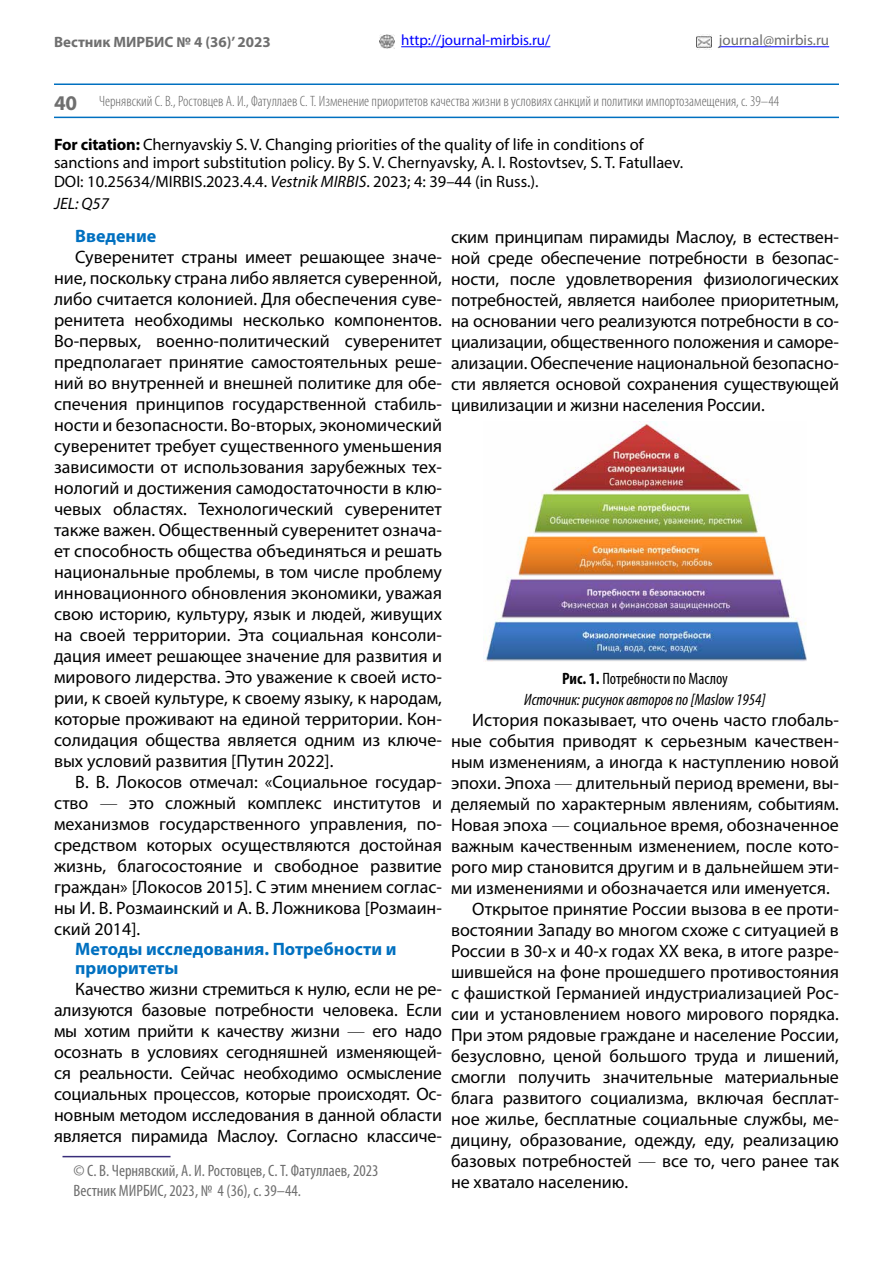
<style>
.page{position:relative;width:893px;height:1263px;background:#fff}
.page>*{position:absolute;margin:0;border:0;box-sizing:border-box;transform-origin:0 0}
.t1{font:700 21px "Myriad Pro";color:#6f6f6f}
.t2{font:18px/21px "Myriad Pro";color:#000;text-align:justify}
.t3{font:700 18px/19.8px "Myriad Pro";color:#0070c0}
.t4{font:16.5px/18.1px "Myriad Pro";color:#000}
.t5{font:condensed 16.5px/19.8px "Myriad Pro";color:#6f6f6f}
.t6{font:italic condensed 16.5px/21px "Myriad Pro";color:#000;text-align:center}
.t7{font:italic 16.5px "Myriad Pro";color:#000}
.t8{font:300 condensed 15px "Myriad Pro";color:#636363}
.t9{font:15px "Myriad Pro";color:#00f}
.t10{font:700 15px "Myriad Pro";color:#6f6f6f}
.t11{font:15px "Myriad Pro";color:#6f6f6f}
.s1{font-weight:700}
.s2{font-style:italic}
.s3{font-weight:300;font-stretch:condensed}
.s4{color:#fff}
.s5{font-weight:700;font-style:normal}
.s6{font-style:normal}
</style>
<div class="page">
<hr style="left:719px;top:46px;width:110px;height:1px;background:#00f">
<hr style="left:54px;top:117px;width:785px;height:1px;background:#0070c0">
<img style="left:380px;top:34px;width:14px;height:15px">
<img style="left:696px;top:34px;width:16px;height:15px">
<hr style="left:401px;top:46px;width:149px;height:1px;background:#00f">
<hr style="left:54px;top:83px;width:785px;height:2px;background:#0070c0">
<hr style="left:63px;top:1156px;width:108px;height:1px;background:#392d7a">
<img style="left:483px;top:421px;width:324px;height:240px">
<p class="t10" style="left:54px;top:32px;width:218px">Вестник МИРБИС № 4 (36)’ 2023</p>
<p class="t11" style="left:719px;top:31px;width:112px">journal@mirbis.ru</p>
<p class="t9" style="left:401px;top:31px;width:151px">http://journal-mirbis.ru/</p>
<p class="t1" style="left:54px;top:89px;width:25px">40</p>
<p class="t8" style="left:99px;top:92px;width:681px">Чернявский С. В., Ростовцев А. И., Фатуллаев С. Т. Изменение приоритетов качества жизни в условиях санкций и политики импортозамещения, c. 39–44</p>
<p class="t4" style="left:54px;top:135px;width:631px"><span class="s1">For citation:</span> Chernyavskiy S. V. Changing priorities of the quality of life in conditions of sanctions and import substitution policy. By S. V. Chernyavsky, A. I. Rostovtsev, S. T. Fatullaev.<br>DOI: 10.25634/MIRBIS.2023.4.4. <span class="s2">Vestnik MIRBIS</span>. 2023; 4: 39–44 (in Russ.).</p>
<p class="t7" style="left:54px;top:193px;width:56px">JEL: Q57</p>
<p class="t3" style="left:75px;top:225px;width:88px">Введение<sup>1</sup></p>
<p class="t2" style="left:75px;top:246px;width:368px">Суверенитет страны имеет решающее значе-</p>
<p class="t2" style="left:54px;top:267px;width:389px">ние, поскольку страна либо является суверенной,</p>
<p class="t2" style="left:54px;top:288px;width:389px">либо считается колонией. Для обеспечения суве-</p>
<p class="t2" style="left:54px;top:309px;width:389px">ренитета необходимы несколько компонентов.</p>
<p class="t2" style="left:54px;top:330px;width:389px">Во-первых, военно-политический суверенитет</p>
<p class="t2" style="left:54px;top:351px;width:389px">предполагает принятие самостоятельных реше-</p>
<p class="t2" style="left:54px;top:372px;width:389px">ний во внутренней и внешней политике для обе-</p>
<p class="t2" style="left:54px;top:393px;width:389px">спечения принципов государственной стабиль-</p>
<p class="t2" style="left:54px;top:414px;width:389px">ности и безопасности. Во-вторых, экономический</p>
<p class="t2" style="left:54px;top:435px;width:389px">суверенитет требует существенного уменьшения</p>
<p class="t2" style="left:54px;top:456px;width:389px">зависимости от использования зарубежных тех-</p>
<p class="t2" style="left:54px;top:477px;width:389px">нологий и достижения самодостаточности в клю-</p>
<p class="t2" style="left:54px;top:498px;width:389px">чевых областях. Технологический суверенитет</p>
<p class="t2" style="left:54px;top:519px;width:389px">также важен. Общественный суверенитет означа-</p>
<p class="t2" style="left:54px;top:540px;width:389px">ет способность общества объединяться и решать</p>
<p class="t2" style="left:54px;top:561px;width:389px">национальные проблемы, в том числе проблему</p>
<p class="t2" style="left:54px;top:582px;width:389px">инновационного обновления экономики, уважая</p>
<p class="t2" style="left:54px;top:603px;width:389px">свою историю, культуру, язык и людей, живущих</p>
<p class="t2" style="left:54px;top:624px;width:389px">на своей территории. Эта социальная консоли-</p>
<p class="t2" style="left:54px;top:645px;width:389px">дация имеет решающее значение для развития и</p>
<p class="t2" style="left:54px;top:666px;width:389px">мирового лидерства. Это уважение к своей исто-</p>
<p class="t2" style="left:54px;top:687px;width:389px">рии, к своей культуре, к своему языку, к народам,</p>
<p class="t2" style="left:54px;top:708px;width:389px">которые проживают на единой территории. Кон-</p>
<p class="t2" style="left:54px;top:729px;width:389px">солидация общества является одним из ключе-</p>
<p class="t2" style="left:54px;top:750px;width:281px">вых условий развития [Путин 2022].</p>
<p class="t2" style="left:75px;top:771px;width:368px">В. В. Локосов отмечал: «Социальное государ-</p>
<p class="t2" style="left:54px;top:792px;width:389px">ство <span class="s3">—</span> это сложный комплекс институтов и</p>
<p class="t2" style="left:54px;top:813px;width:389px">механизмов государственного управления, по-</p>
<p class="t2" style="left:54px;top:834px;width:389px">средством которых осуществляются достойная</p>
<p class="t2" style="left:54px;top:855px;width:389px">жизнь, благосостояние и свободное развитие</p>
<p class="t2" style="left:54px;top:876px;width:389px">граждан» [Локосов 2015]. С этим мнением соглас-</p>
<p class="t2" style="left:54px;top:897px;width:389px">ны И. В. Розмаинский и А. В. Ложникова [Розмаин-</p>
<p class="t2" style="left:54px;top:918px;width:88px">ский 2014].</p>
<p class="t3" style="left:75px;top:938px;width:323px">Методы исследования. Потребности и приоритеты</p>
<p class="t2" style="left:54px;top:978px;width:389px;text-indent:21px">Качество жизни стремиться к нулю, если не ре&shy;ализуются базовые потребности человека. Если мы хотим прийти к качеству жизни <span class="s3">—</span> его надо осознать в условиях сегодняшней изменяющей&shy;ся реальности. Сейчас необходимо осмысление социальных процессов, которые происходят. Ос&shy;новным методом исследования в данной области является пирамида Маслоу. Согласно классиче-</p>
<p class="t5" style="left:74px;top:1161px;width:306px;text-indent:-20px"><span class="s4">1</span> © С. В. Чернявский, А. И. Ростовцев, С. Т. Фатуллаев, 2023<br>Вестник МИРБИС, 2023, № 4 (36), с. 39–44.</p>
<p class="t2" style="left:451px;top:226px;width:389px">ским принципам пирамиды Маслоу, в естествен&shy;ной среде обеспечение потребности в безопас&shy;ности, после удовлетворения физиологических потребностей, является наиболее приоритетным, на основании чего реализуются потребности в со&shy;циализации, общественного положения и саморе&shy;ализации. Обеспечение национальной безопасно&shy;сти является основой сохранения существующей цивилизации и жизни населения России.</p>
<p class="t6" style="left:524px;top:668px;width:243px"><span class="s5">Рис. 1.</span> <span class="s6">Потребности по Маслоу<br></span>Источник: рисунок авторов по [Maslow 1954]</p>
<p class="t2" style="left:472px;top:709px;width:368px">История показывает, что очень часто глобаль-</p>
<p class="t2" style="left:451px;top:730px;width:389px">ные события приводят к серьезным качествен-</p>
<p class="t2" style="left:451px;top:751px;width:389px">ным изменениям, а иногда к наступлению новой</p>
<p class="t2" style="left:451px;top:772px;width:389px">эпохи. Эпоха <span class="s3">—</span> длительный период времени, вы-</p>
<p class="t2" style="left:451px;top:793px;width:389px">деляемый по характерным явлениям, событиям.</p>
<p class="t2" style="left:451px;top:814px;width:389px">Новая эпоха <span class="s3">—</span> социальное время, обозначенное</p>
<p class="t2" style="left:451px;top:835px;width:389px">важным качественным изменением, после кото-</p>
<p class="t2" style="left:451px;top:856px;width:389px">рого мир становится другим и в дальнейшем эти-</p>
<p class="t2" style="left:451px;top:877px;width:380px">ми изменениями и обозначается или именуется.</p>
<p class="t2" style="left:472px;top:898px;width:368px">Открытое принятие России вызова в ее проти-</p>
<p class="t2" style="left:451px;top:919px;width:389px">востоянии Западу во многом схоже с ситуацией в</p>
<p class="t2" style="left:451px;top:940px;width:389px">России в 30-х и 40-х годах XX века, в итоге разре-</p>
<p class="t2" style="left:451px;top:961px;width:389px">шившейся на фоне прошедшего противостояния</p>
<p class="t2" style="left:451px;top:982px;width:389px">с фашисткой Германией индустриализацией Рос-</p>
<p class="t2" style="left:451px;top:1003px;width:389px">сии и установлением нового мирового порядка.</p>
<p class="t2" style="left:451px;top:1024px;width:389px">При этом рядовые граждане и население России,</p>
<p class="t2" style="left:451px;top:1045px;width:389px">безусловно, ценой большого труда и лишений,</p>
<p class="t2" style="left:451px;top:1066px;width:389px">смогли получить значительные материальные</p>
<p class="t2" style="left:451px;top:1087px;width:389px">блага развитого социализма, включая бесплат-</p>
<p class="t2" style="left:451px;top:1108px;width:389px">ное жилье, бесплатные социальные службы, ме-</p>
<p class="t2" style="left:451px;top:1129px;width:389px">дицину, образование, одежду, еду, реализацию</p>
<p class="t2" style="left:451px;top:1150px;width:389px">базовых потребностей <span class="s3">—</span> все то, чего ранее так</p>
<p class="t2" style="left:451px;top:1171px;width:179px">не хватало населению.</p>
</div>
